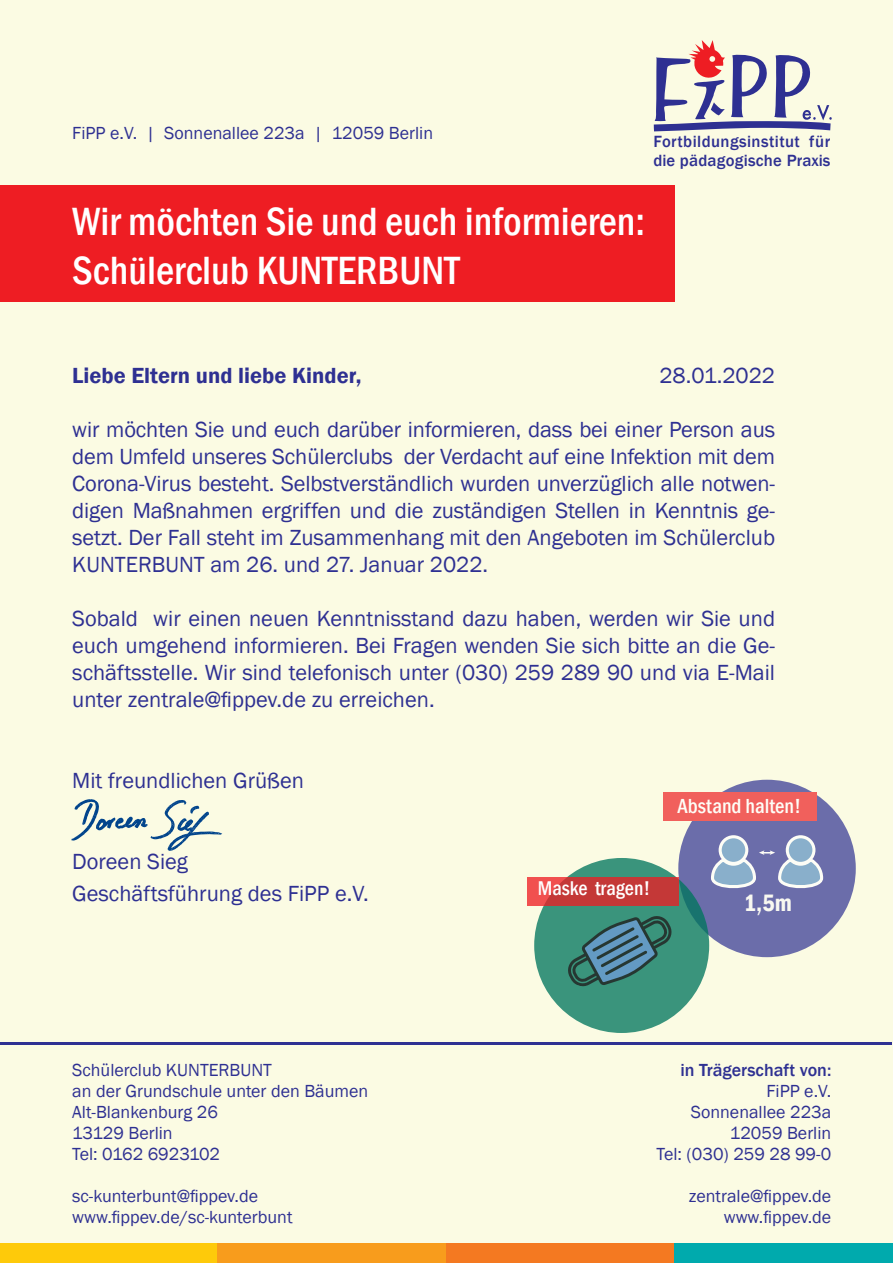
<style>
.page{position:relative;width:893px;height:1263px;background:#fbfbe3}
.page>*{position:absolute;margin:0;border:0;box-sizing:border-box;transform-origin:0 0}
.t1{font:500 condensed 40.5px "Franklin Gothic";color:#fff}
.t2{font:600 condensed 24.45px "Franklin Gothic";color:#f7f7f7}
.Absatzformat_6{font:22.5px/27px "Franklin Gothic";color:#2e3092;text-align:justify}
.t3{font:600 22.5px "Franklin Gothic";color:#2e3092}
.t4{font:500 condensed 20.85px "Franklin Gothic";color:#fff}
.t5{font:500 condensed 20.4px "Franklin Gothic";color:#fff}
.Absatzformat_1{font:18px "Franklin Gothic";color:#2e3092}
.Absatzformat_1-2{font:500 18px "Franklin Gothic";color:#2e3092}
.t6{font:500 16.65px/19px "Franklin Gothic";letter-spacing:.025em;color:#2e3092}
</style>
<div class="page">
<div style="left:0;top:186px;width:675px;height:116px;background:#ee1d23"></div>
<hr style="left:1px;top:1041px;width:891px;height:3px;background:#2e3092">
<svg style="left:654px;top:40px;width:178px;height:91px"></svg>
<div style="left:0;top:1244px;width:218px;height:19px;background:#feca0a"></div>
<div style="left:218px;top:1244px;width:228px;height:19px;background:#f89c1c"></div>
<div style="left:446px;top:1244px;width:228px;height:19px;background:#f47921"></div>
<div style="left:675px;top:1244px;width:218px;height:19px;background:#00aaad"></div>
<div style="left:678px;top:780px;width:178px;height:177px;background:#6b6daa;border-radius:50%"></div>
<div style="left:663px;top:792px;width:153px;height:29px;background:#f1605c"></div>
<svg style="left:720px;top:837px;width:27px;height:26px"></svg>
<div style="left:719px;top:835px;width:29px;height:30px;border:3px solid #fff;border-radius:50%"></div>
<svg style="left:787px;top:837px;width:27px;height:26px"></svg>
<div style="left:786px;top:835px;width:29px;height:30px;border:3px solid #fff;border-radius:50%"></div>
<svg style="left:711px;top:850px;width:113px;height:39px"></svg>
<div style="left:534px;top:858px;width:175px;height:175px;background:#3a947c;border-radius:50%"></div>
<svg style="left:566px;top:914px;width:107px;height:73px;background:#40807d"></svg>
<svg style="left:527px;top:877px;width:151px;height:28px;background:#cc3c3b"></svg>
<svg style="left:71px;top:799px;width:151px;height:52px"></svg>
<p class="Absatzformat_1" style="left:72px;top:122px;width:362px">FiPP e.V. | Sonnenallee 223a | 12059 Berlin</p>
<p class="t6" style="left:653px;top:132px;width:178px">Fortbildungsinstitut für die pädagogische Praxis</p>
<p class="t1" style="left:72px;top:195px;width:574px">Wir möchten Sie und euch informieren:</p>
<p class="t1" style="left:72px;top:244px;width:389px">Schülerclub KUNTERBUNT</p>
<p class="t3" style="left:72px;top:361px;width:291px">Liebe Eltern und liebe Kinder,</p>
<p class="Absatzformat_6" style="left:659px;top:362px;width:117px">28.01.2022</p>
<p class="Absatzformat_6" style="left:72px;top:416px;width:704px">wir möchten Sie und euch darüber informieren, dass bei einer Person aus dem Umfeld unseres Schülerclubs der Verdacht auf eine Infektion mit dem Corona-Virus besteht. Selbstverständlich wurden unverzüglich alle notwen&shy;digen Maßnahmen ergriffen und die zuständigen Stellen in Kenntnis ge&shy;setzt. Der Fall steht im Zusammenhang mit den Angeboten im Schülerclub KUNTERBUNT am 26. und 27. Januar 2022.</p>
<p class="Absatzformat_6" style="left:72px;top:605px;width:704px">Sobald wir einen neuen Kenntnisstand dazu haben, werden wir Sie und euch umgehend informieren. Bei Fragen wenden Sie sich bitte an die Ge&shy;schäftsstelle. Wir sind telefonisch unter (030) 259 289 90 und via E-Mail unter zentrale@fippev.de zu erreichen.</p>
<p class="Absatzformat_6" style="left:72px;top:767px;width:233px">Mit freundlichen Grüßen</p>
<p class="Absatzformat_6" style="left:72px;top:848px;width:117px">Doreen Sieg</p>
<p class="Absatzformat_6" style="left:72px;top:880px;width:298px">Geschäftsführung des FiPP e.V.</p>
<p class="Absatzformat_1" style="left:72px;top:1058px;width:201px">Schülerclub KUNTERBUNT</p>
<p class="Absatzformat_1" style="left:72px;top:1079px;width:298px">an der Grundschule unter den Bäumen</p>
<p class="Absatzformat_1" style="left:72px;top:1100px;width:147px">Alt-Blankenburg 26</p>
<p class="Absatzformat_1" style="left:72px;top:1121px;width:102px">13129 Berlin</p>
<p class="Absatzformat_1" style="left:72px;top:1142px;width:149px">Tel: 0162 6923102</p>
<p class="Absatzformat_1" style="left:72px;top:1184px;width:187px">sc-kunterbunt@fippev.de</p>
<p class="Absatzformat_1" style="left:72px;top:1205px;width:222px">www.fippev.de/sc-kunterbunt</p>
<p class="t5" style="left:538px;top:875px;width:114px">Maske tragen!</p>
<p class="t4" style="left:677px;top:793px;width:125px">Abstand halten!</p>
<p class="t2" style="left:744px;top:886px;width:50px">1,5m</p>
<p class="Absatzformat_1-2" style="left:680px;top:1058px;width:152px">in Trägerschaft von:</p>
<p class="Absatzformat_1" style="left:766px;top:1079px;width:66px">FiPP e.V.</p>
<p class="Absatzformat_1" style="left:691px;top:1100px;width:142px">Sonnenallee 223a</p>
<p class="Absatzformat_1" style="left:730px;top:1121px;width:103px">12059 Berlin</p>
<p class="Absatzformat_1" style="left:657px;top:1142px;width:176px">Tel: (030) 259 28 99-0</p>
<p class="Absatzformat_1" style="left:689px;top:1184px;width:144px">zentrale@fippev.de</p>
<p class="Absatzformat_1" style="left:724px;top:1205px;width:109px">www.fippev.de</p>
</div>
